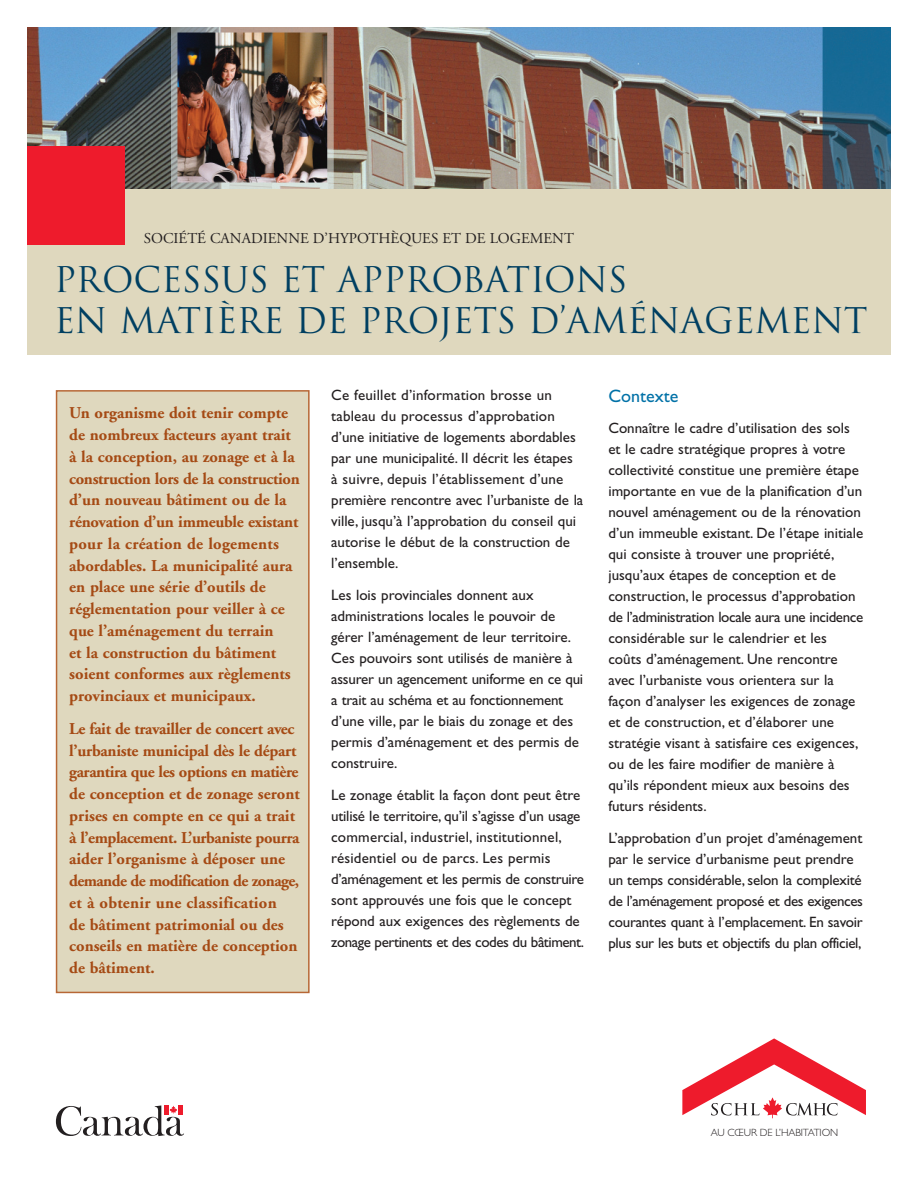
<style>
.page{position:relative;width:918px;height:1188px;background:#fff}
.page>*{position:absolute;margin:0;border:0;box-sizing:border-box;transform-origin:0 0}
.t1{font:34.5px/41.4px "Trajan";letter-spacing:-.005em;color:#003f61}
.t2{font:18px "Gill Sans Std";color:#0071a7}
.t3{font:700 16.5px/21.8px "Adobe Garamond";color:#a54a14}
.t4{font:15px/21px "Gill Sans Std";color:#231f20}
.t5{font:15px "Adobe Garamond";color:#231f20}
.t6{font:300 10.5px "Gill Sans Std";letter-spacing:-.01em;color:#231f20}
</style>
<div class="page">
<img style="left:27px;top:27px;width:864px;height:162px">
<div style="left:27px;top:189px;width:864px;height:165px;background:#dfd8be"></div>
<div style="left:27px;top:146px;width:97px;height:98px;background:#ee1b2c"></div>
<svg style="left:56px;top:1105px;width:128px;height:31px"></svg>
<div style="left:57px;top:391px;width:252px;height:601px;background:#dfd8be"></div>
<div style="left:56px;top:390px;width:254px;height:603px;border:2px solid #b76735"></div>
<svg style="left:682px;top:1038px;width:184px;height:80px"></svg>
<p class="t5" style="left:144px;top:232px;width:432px">SOCIÉTÉ CANADIENNE D’HYPOTHÈQUES ET DE LOGEMENT</p>
<h1 class="t1" style="left:54px;top:259px;width:815px">PROCESSUS ET APPROBATIONS<br>EN MATIÈRE DE PROJETS D’AMÉNAGEMENT</h1>
<p class="t3" style="left:69px;top:404px;width:232px">Un organisme doit tenir compte de nombreux facteurs ayant trait à la conception, au zonage et à la construction lors de la construction d’un nouveau bâtiment ou de la rénovation d’un immeuble existant pour la création de logements abordables. La municipalité aura en place une série d’outils de réglementation pour veiller à ce que l’aménagement du terrain<br>et la construction du bâtiment soient conformes aux règlements provinciaux et municipaux.</p>
<p class="t3" style="left:69px;top:719px;width:232px">Le fait de travailler de concert avec l’urbaniste municipal dès le départ garantira que les options en matière de conception et de zonage seront prises en compte en ce qui a trait à l’emplacement. L’urbaniste pourra aider l’organisme à déposer une demande de modification de zonage, et à obtenir une classification<br>de bâtiment patrimonial ou des conseils en matière de conception de bâtiment.</p>
<p class="t4" style="left:331px;top:386px;width:254px">Ce feuillet d’information brosse un tableau du processus d’approbation d’une initiative de logements abordables par une municipalité. Il décrit les étapes<br>à suivre, depuis l’établissement d’une première rencontre avec l’urbaniste de la ville, jusqu’à l’approbation du conseil qui autorise le début de la construction de l’ensemble.</p>
<p class="t4" style="left:331px;top:586px;width:254px">Les lois provinciales donnent aux administrations locales le pouvoir de gérer l’aménagement de leur territoire.<br>Ces pouvoirs sont utilisés de manière à assurer un agencement uniforme en ce qui a trait au schéma et au fonctionnement d’une ville, par le biais du zonage et des permis d’aménagement et des permis de construire.</p>
<p class="t4" style="left:331px;top:786px;width:254px">Le zonage établit la façon dont peut être utilisé le territoire, qu’il s’agisse d’un usage commercial, industriel, institutionnel, résidentiel ou de parcs. Les permis d’aménagement et les permis de construire sont approuvés une fois que le concept répond aux exigences des règlements de zonage pertinents et des codes du bâtiment.</p>
<p class="t2" style="left:608px;top:390px;width:71px">Contexte</p>
<p class="t4" style="left:608px;top:419px;width:256px">Connaître le cadre d’utilisation des sols et le cadre stratégique propres à votre collectivité constitue une première étape importante en vue de la planification d’un nouvel aménagement ou de la rénovation d’un immeuble existant. De l’étape initiale qui consiste à trouver une propriété, jusqu’aux étapes de conception et de construction, le processus d’approbation de l’administration locale aura une incidence considérable sur le calendrier et les coûts d’aménagement. Une rencontre avec l’urbaniste vous orientera sur la façon d’analyser les exigences de zonage et de construction, et d’élaborer une stratégie visant à satisfaire ces exigences, ou de les faire modifier de manière à qu’ils répondent mieux aux besoins des futurs résidents.</p>
<p class="t4" style="left:608px;top:829px;width:256px">L’approbation d’un projet d’aménagement par le service d’urbanisme peut prendre un temps considérable, selon la complexité de l’aménagement proposé et des exigences courantes quant à l’emplacement. En savoir plus sur les buts et objectifs du plan officiel,</p>
<p class="t6" style="left:711px;top:1129px;width:129px">AU CŒUR DE L’HABITATION</p>
</div>
